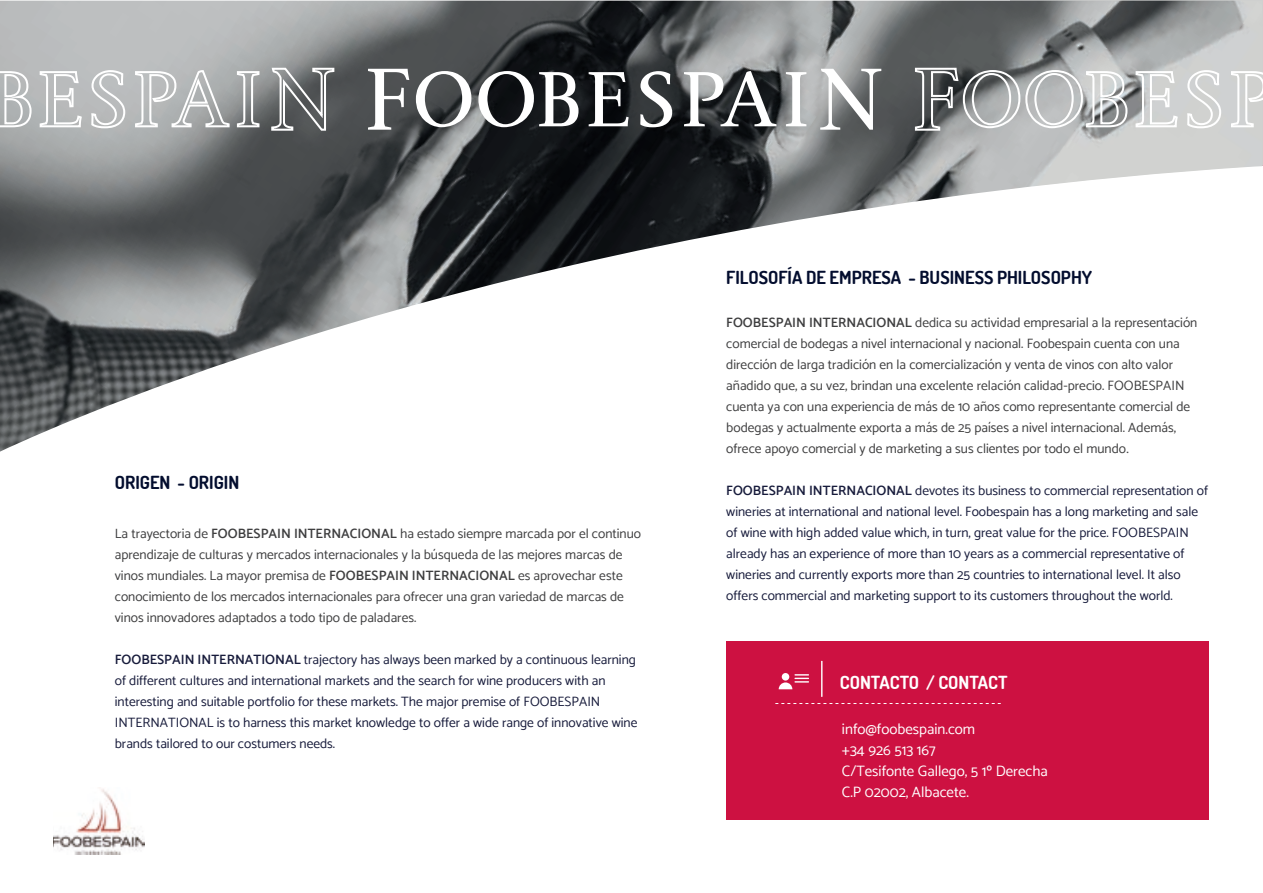
<style>
.page{position:relative;width:1263px;height:893px;background:#fff}
.page>*{position:absolute;margin:0;border:0;box-sizing:border-box;transform-origin:0 0}
.t1{font:700 18px "Dosis";color:#030d2e}
.t2{font:700 18px "Dosis";color:#fff}
.t3{font:15px/21px "Catamaran";color:#fff}
.t4{font:13.5px/21px "Catamaran";color:#3e3e3f}
.t5{font:13.5px/21px "Catamaran";color:#171b3b}
.s1{font-weight:600}
.s2{font-family:"Minion Pro"}
</style>
<div class="page">
<img style="left:0;top:1px;width:1262px;height:451px">
<svg style="left:0;top:67px;width:1263px;height:65px"></svg>
<div style="left:726px;top:641px;width:483px;height:179px;background:#cd1141"></div>
<svg style="left:779px;top:674px;width:30px;height:15px"></svg>
<svg style="left:775px;top:703px;width:226px;height:1px"></svg>
<hr style="left:821px;top:661px;width:1px;height:36px;background:#fff">
<img style="left:53px;top:787px;width:91px;height:67px">
<h1 class="t1" style="left:115px;top:471px;width:126px">ORIGEN - ORIGIN</h1>
<p class="t4" style="left:115px;top:522px;width:528px">La trayectoria de <span class="s1">FOOBESPAIN INTERNACIONAL</span> ha estado siempre marcada por el continuo aprendizaje de culturas y mercados internacionales y la búsqueda de las mejores marcas de vinos mundiales. La mayor premisa de <span class="s1">FOOBESPAIN INTERNACIONAL</span> es aprovechar este conocimiento de los mercados internacionales para ofrecer una gran variedad de marcas de vinos innovadores adaptados a todo tipo de paladares.</p>
<p class="t5" style="left:115px;top:648px;width:524px"><span class="s1">FOOBESPAIN INTERNATIONAL</span> trajectory has always been marked by a continuous learning of different cultures and international markets and the search for wine producers with an interesting and suitable portfolio for these markets. The major premise of FOOBESPAIN INTERNATIONAL is to harness this market knowledge to offer a wide range of innovative wine brands tailored to our costumers needs.</p>
<h1 class="t1" style="left:726px;top:266px;width:367px">FILOSOFÍA DE EMPRESA - BUSINESS PHILOSOPHY</h1>
<p class="t4" style="left:726px;top:311px;width:473px"><span class="s1">FOOBESPAIN INTERNACIONAL</span> dedica su actividad empresarial a la representación comercial de bodegas a nivel internacional y nacional. Foobespain cuenta con una dirección de larga tradición en la comercialización y venta de vinos con alto valor añadido que, a su vez, brindan una excelente relación calidad-precio. FOOBESPAIN cuenta ya con una experiencia de más de 10 años como representante comercial de bodegas y actualmente exporta a más de 25 países a nivel internacional. Además, ofrece apoyo comercial y de marketing a sus clientes por todo el mundo<span class="s2">.</span></p>
<p class="t5" style="left:726px;top:480px;width:483px"><span class="s1">FOOBESPAIN INTERNACIONAL</span> devotes its business to commercial representation of wineries at international and national level. Foobespain has a long marketing and sale of wine with high added value which, in turn, great value for the price. FOOBESPAIN already has an experience of more than 10 years as a commercial representative of wineries and currently exports more than 25 countries to international level. It also offers commercial and marketing support to its customers throughout the world.</p>
<h1 class="t2" style="left:840px;top:670px;width:169px">CONTACTO / CONTACT</h1>
<p class="t3" style="left:842px;top:718px;width:207px">info@foobespain.com<br>+34 926 513 167<br>C/Tesifonte Gallego, 5 1º Derecha<br>C.P 02002, Albacete.</p>
</div>
